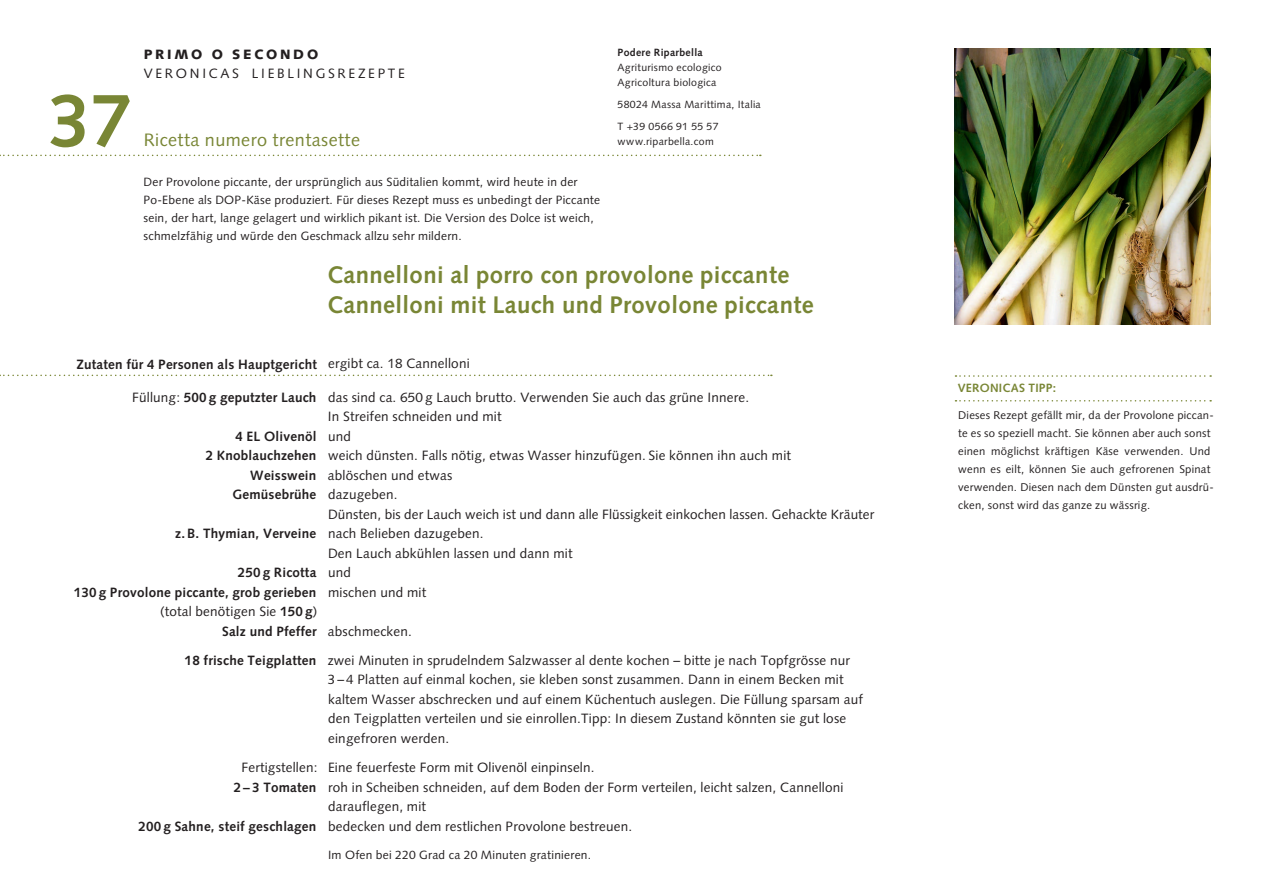
<style>
.page{position:relative;width:1263px;height:893px;background:#fff}
.page>*{position:absolute;margin:0;border:0;box-sizing:border-box;transform-origin:0 0}
.t1{font:700 75px "Syntax CL";color:#798635}
.t2{font:700 24px/30px "Syntax CL";letter-spacing:.015em;color:#798635}
.t3{font:18px "Syntax CL";letter-spacing:.025em;color:#798635}
.t4{font:13.5px/19.5px "Syntax CL";letter-spacing:.015em;color:#231f20}
.t5{font:700 13.5px/19.5px "Syntax CL";letter-spacing:.015em;color:#231f20;text-align:right}
.t6{font:13.5px "Syntax CL";letter-spacing:.2em;color:#231f20}
.t7{font:900 13.5px "Syntax";letter-spacing:.2em;color:#231f20}
.t8{font:12px/18px "Syntax CL";letter-spacing:.02em;color:#231f20}
.t9{font:700 12px "Syntax CL";letter-spacing:.13em;color:#798635}
.t10{font:11.25px/18px "Syntax CL";letter-spacing:.02em;color:#231f20}
.t11{font:10.5px/15px "Syntax CL";letter-spacing:.03em;color:#231f20}
.t12{font:700 10.5px "Syntax CL";letter-spacing:.03em;color:#231f20}
.s1{font-weight:400}
</style>
<div class="page">
<svg style="left:0;top:155px;width:761px;height:1px"></svg>
<svg style="left:0;top:375px;width:772px;height:1px"></svg>
<svg style="left:955px;top:375px;width:256px;height:2px"></svg>
<svg style="left:955px;top:400px;width:256px;height:2px"></svg>
<img style="left:955px;top:48px;width:256px;height:277px">
<h1 class="t1" style="left:48px;top:77px;width:86px">37</h1>
<p class="t7" style="left:144px;top:46px;width:176px">PRIMO O SECONDO</p>
<p class="t6" style="left:144px;top:65px;width:262px">Ver oni ca s Li ebli ngsr ezept e</p>
<h3 class="t3" style="left:144px;top:129px;width:218px">Ricetta numero trentasette</h3>
<p class="t8" style="left:144px;top:173px;width:458px">Der Provolone piccante, der ursprünglich aus Süditalien kommt, wird heute in der -Po-Ebene als DOP-Käse produziert. Für dieses Rezept muss es unbedingt der Piccante sein, der hart, lange gelagert und wirklich pikant ist. Die Version des Dolce ist weich, schmelzfähig und würde den Geschmack allzu sehr mildern.</p>
<p class="t12" style="left:618px;top:47px;width:87px">Podere Riparbella</p>
<p class="t11" style="left:618px;top:60px;width:106px">Agriturismo ecologico<br>Agricoltura biologica</p>
<p class="t11" style="left:618px;top:94px;width:145px;line-height:21.8px">58024 Massa Marittima, Italia<br>T +39 0566 91 55 57</p>
<p class="t11" style="left:618px;top:134px;width:98px">www.riparbella.com</p>
<h2 class="t2" style="left:327px;top:260px;width:488px">Cannelloni al porro con provolone piccante<br>Cannelloni mit Lauch und Provolone piccante</h2>
<p class="t5" style="left:76px;top:354px;width:242px">Zutaten für 4 Personen als Hauptgericht</p>
<p class="t5" style="left:132px;top:388px;width:186px"><span class="s1">Füllung:</span> 500 g geputzter Lauch</p>
<p class="t5" style="left:206px;top:427px;width:112px">4 EL Olivenöl<br>2 Knoblauchzehen<br>Weisswein<br>Gemüsebrühe</p>
<p class="t5" style="left:175px;top:524px;width:143px">z. B. Thymian, Verveine</p>
<p class="t5" style="left:74px;top:563px;width:245px">250 g Ricotta<br>130 g Provolone piccante, grob gerieben <span class="s1">(total benötigen Sie</span> 150 g<span class="s1">)<br></span>Salz und Pfeffer</p>
<p class="t5" style="left:185px;top:651px;width:133px">18 frische Teigplatten</p>
<p class="t4" style="left:241px;top:758px;width:78px">Fertigstellen:</p>
<p class="t5" style="left:234px;top:777px;width:84px">2 – 3 Tomaten</p>
<p class="t5" style="left:138px;top:816px;width:179px">200 g Sahne, steif geschlagen</p>
<p class="t4" style="left:328px;top:354px;width:143px">ergibt ca. 18 Cannelloni</p>
<p class="t4" style="left:328px;top:387px;width:548px">das sind ca. 650 g Lauch brutto. Verwenden Sie auch das grüne Innere.<br>In Streifen schneiden und mit<br>und<br>weich dünsten. Falls nötig, etwas Wasser hinzufügen. Sie können ihn auch mit<br>ablöschen und etwas<br>dazugeben.<br>Dünsten, bis der Lauch weich ist und dann alle Flüssigkeit einkochen lassen. Gehackte Kräuter nach Belieben dazugeben.<br>Den Lauch abkühlen lassen und dann mit<br>und<br>mischen und mit</p>
<p class="t4" style="left:328px;top:616px;width:524px;line-height:29.2px">abschmecken.<br>zwei Minuten in sprudelndem Salzwasser al dente kochen – bitte je nach Topfgrösse nur</p>
<p class="t4" style="left:328px;top:670px;width:537px">3 – 4 Platten auf einmal kochen, sie kleben sonst zusammen. Dann in einem Becken mit kaltem Wasser abschrecken und auf einem Küchentuch auslegen. Die Füllung sparsam auf den Teigplatten verteilen und sie einrollen.Tipp: In diesem Zustand könnten sie gut lose eingefroren werden.</p>
<p class="t4" style="left:328px;top:758px;width:517px">Eine feuerfeste Form mit Olivenöl einpinseln.<br>roh in Scheiben schneiden, auf dem Boden der Form verteilen, leicht salzen, Cannelloni darauflegen, mit<br>bedecken und dem restlichen Provolone bestreuen.</p>
<p class="t8" style="left:328px;top:845px;width:265px">Im Ofen bei 220 Grad ca 20 Minuten gratinieren.</p>
<p class="t9" style="left:958px;top:381px;width:9px">vero</p>
<p class="t9" style="left:990px;top:381px;width:68px">nicas tipp:</p>
<p class="t10" style="left:958px;top:407px;width:257px">Dieses Rezept gefällt mir, da der Provolone piccan&shy;te es so speziell macht. Sie können aber auch sonst einen möglichst kräftigen Käse verwenden. Und wenn es eilt, können Sie auch gefrorenen -Spinat verwenden. Diesen nach dem Dünsten gut ausdrü&shy;cken, sonst wird das ganze zu wässrig.</p>
</div>
